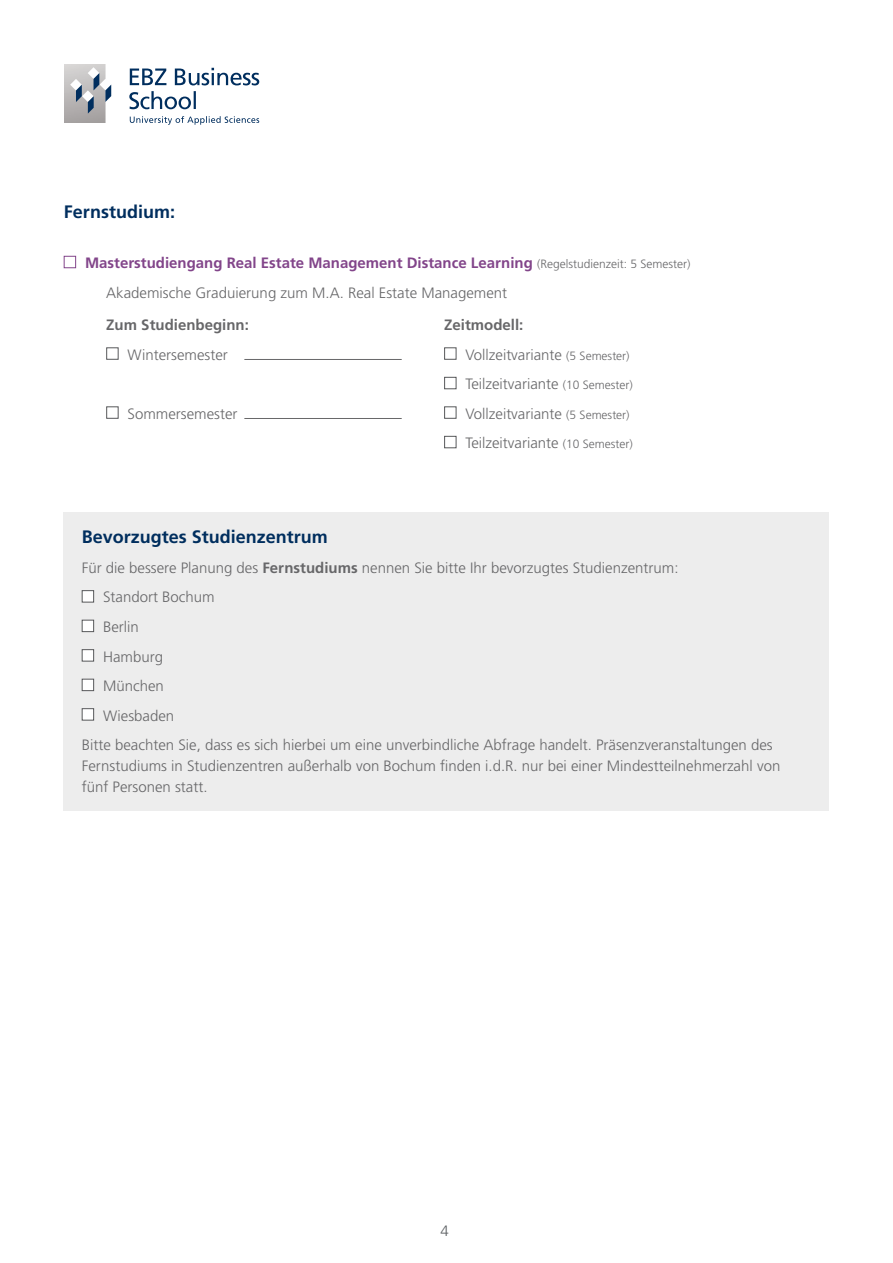
<style>
.page{position:relative;width:893px;height:1263px;background:#fff}
.page>*{position:absolute;margin:0;border:0;box-sizing:border-box;transform-origin:0 0}
.t1{font:700 18px "Frutiger LT Pro";color:#002e5e}
.t2{font:300 15px/29.5px "Frutiger LT Std";color:#676769}
.t3{font:700 15px "Frutiger LT Pro";color:#82458a}
.t4{font:700 15px "Frutiger LT Pro";color:#676769}
.t5{font:300 15px "Frutiger LT Std";color:#5e6265}
.s1{font-family:"Frutiger LT Std";font-weight:300;font-size:12px;color:#676769}
.s2{font-size:12px}
.s3{font-family:"Frutiger LT Pro";font-weight:700}
</style>
<div class="page">
<svg style="left:70px;top:67px;width:41px;height:47px"></svg>
<svg style="left:129px;top:91px;width:67px;height:18px"></svg>
<svg style="left:130px;top:68px;width:129px;height:17px"></svg>
<svg style="left:130px;top:116px;width:129px;height:9px"></svg>
<div style="left:64px;top:256px;width:12px;height:12px;border:1px solid #82458a"></div>
<div style="left:106px;top:347px;width:13px;height:13px;border:1px solid #57585a"></div>
<hr style="left:244px;top:359px;width:158px;height:1px;background:#676769">
<div style="left:106px;top:406px;width:13px;height:13px;border:1px solid #57585a"></div>
<hr style="left:244px;top:418px;width:158px;height:1px;background:#676769">
<div style="left:444px;top:347px;width:12px;height:13px;border:1px solid #57585a"></div>
<div style="left:444px;top:377px;width:12px;height:12px;border:1px solid #57585a"></div>
<div style="left:444px;top:406px;width:12px;height:13px;border:1px solid #57585a"></div>
<div style="left:444px;top:436px;width:12px;height:12px;border:1px solid #57585a"></div>
<div style="left:64px;top:512px;width:765px;height:298px;background:#ededed"></div>
<div style="left:82px;top:591px;width:12px;height:11px;background:#fff"></div>
<div style="left:82px;top:590px;width:12px;height:12px;border:1px solid #57585a"></div>
<div style="left:82px;top:620px;width:12px;height:12px;background:#fff"></div>
<div style="left:82px;top:620px;width:12px;height:12px;border:1px solid #57585a"></div>
<div style="left:82px;top:650px;width:12px;height:11px;background:#fff"></div>
<div style="left:82px;top:649px;width:12px;height:12px;border:1px solid #57585a"></div>
<div style="left:82px;top:679px;width:12px;height:12px;background:#fff"></div>
<div style="left:82px;top:679px;width:12px;height:12px;border:1px solid #57585a"></div>
<div style="left:82px;top:709px;width:12px;height:11px;background:#fff"></div>
<div style="left:82px;top:708px;width:12px;height:12px;border:1px solid #57585a"></div>
<p class="t1" style="left:64px;top:201px;width:113px">Fernstudium:</p>
<p class="t3" style="left:85px;top:254px;width:607px">Masterstudiengang Real Estate Management Distance Learning <span class="s1">(Regelstudienzeit: 5 Semester)</span></p>
<p class="t2" style="left:106px;top:278px;width:402px">Akademische Graduierung zum M.A. Real Estate Management</p>
<p class="t4" style="left:106px;top:316px;width:144px">Zum Studienbeginn:</p>
<p class="t2" style="left:128px;top:340px;width:102px">Wintersemester</p>
<p class="t4" style="left:444px;top:316px;width:81px">Zeitmodell:</p>
<p class="t2" style="left:465px;top:340px;width:169px">Vollzeitvariante <span class="s2">(5 Semester)<br></span>Teilzeitvariante <span class="s2">(10 Semester)<br></span>Vollzeitvariante <span class="s2">(5 Semester)<br></span>Teilzeitvariante <span class="s2">(10 Semester)</span></p>
<p class="t2" style="left:128px;top:399px;width:111px">Sommersemester</p>
<p class="t1" style="left:82px;top:527px;width:248px">Bevorzugtes Studienzentrum</p>
<p class="t2" style="left:82px;top:553px;width:598px">Für die bessere Planung des <span class="s3">Fernstudiums</span> nennen Sie bitte Ihr bevorzugtes Studienzentrum:</p>
<p class="t2" style="left:103px;top:583px;width:113px">Standort Bochum</p>
<p class="t2" style="left:103px;top:612px;width:37px">Berlin</p>
<p class="t2" style="left:103px;top:642px;width:62px">Hamburg</p>
<p class="t2" style="left:103px;top:671px;width:62px">München</p>
<p class="t2" style="left:103px;top:701px;width:73px">Wiesbaden</p>
<p class="t2" style="left:82px;top:730px;width:692px">Bitte beachten Sie, dass es sich hierbei um eine unverbindliche Abfrage handelt. Präsenzveranstaltungen des</p>
<p class="t2" style="left:82px;top:755px;width:700px;line-height:21px">Fernstudiums in Studienzentren außerhalb von Bochum finden i.d.R. nur bei einer Mindestteilnehmerzahl von fünf Personen statt.</p>
<p class="t5" style="left:441px;top:1222px;width:10px">4</p>
</div>
